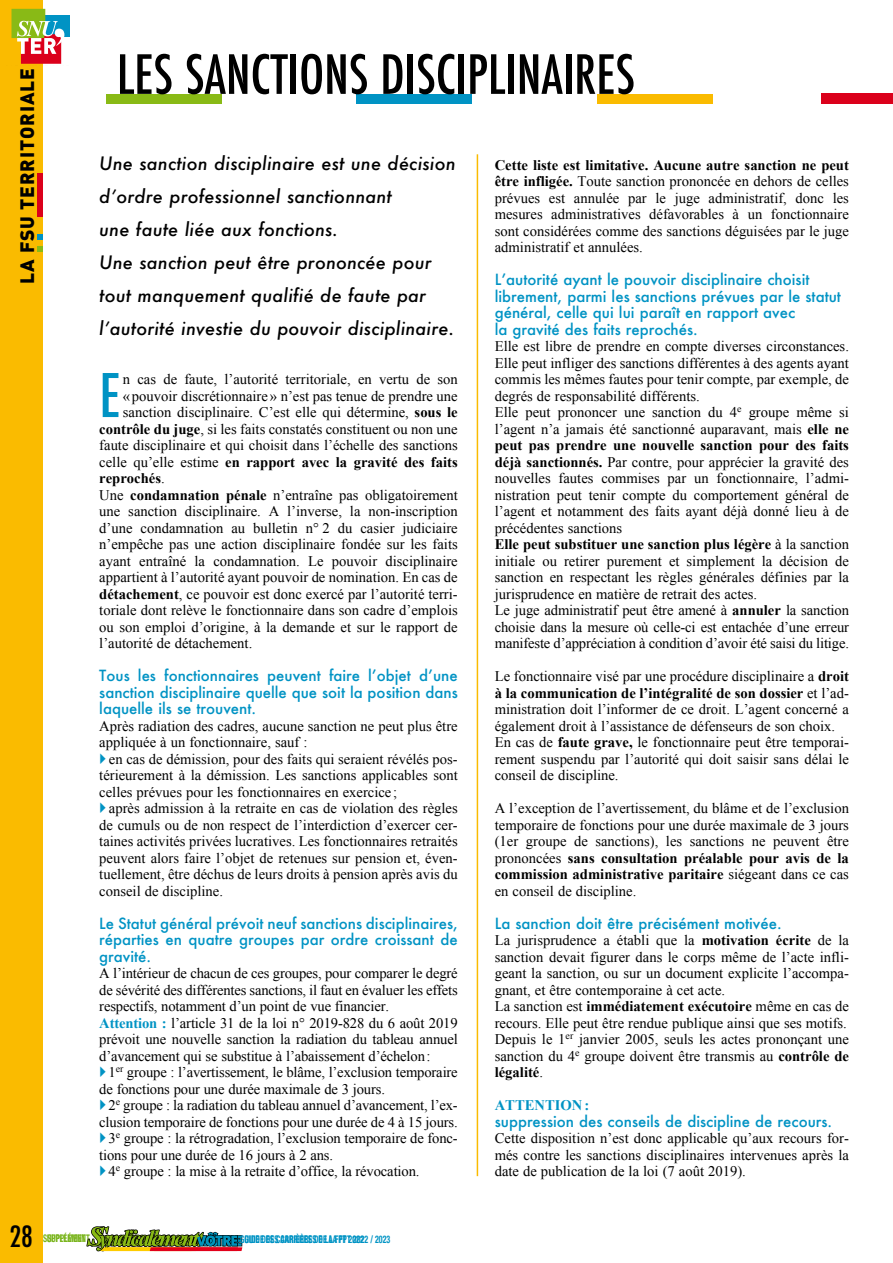
<style>
.page{position:relative;width:893px;height:1263px;background:#fff}
.page>*{position:absolute;margin:0;border:0;box-sizing:border-box;transform-origin:0 0}
.t1{font:900 81px "DIN";color:#000;scale:4.75 1}
.t2{font:500 condensed 58.35px "Futura";color:#0093c4}
.t3{font:500 condensed 52.5px "Futura";color:#000}
.t4{font:500 condensed 28.5px "Futura";color:#000}
.t5{font:900 19.2px "DIN";letter-spacing:.05em;color:#000}
.t6{font:italic 500 18px/33px "Futura";letter-spacing:.01em;color:#000}
.t7{font:500 15px/16.5px "Futura";color:#0093c4;text-align:justify}
.t8{font:14.7px/16.5px "Times New Roman";color:#000}
.t9{font:700 14.7px "Times New Roman";color:#000}
.t10{font:700 14.7px "Times New Roman";color:#0093c4}
.t11{font:700 condensed 10.5px "Helvetica Neue";letter-spacing:.01em;color:#0093c4;scale:.75 1}
.t12{font:700 condensed 10.5px "Helvetica Neue";letter-spacing:.01em;color:#7ab51d;scale:.75 1}
.s1{font-weight:700}
.s2{font-weight:400}
.s3{font-weight:700;color:#0093c4}
</style>
<div class="page">
<div style="left:0;top:0;width:43px;height:1263px;background:#fabb00"></div>
<hr style="left:477px;top:154px;width:1px;height:1022px;background:#fabb00">
<div style="left:821px;top:93px;width:72px;height:10px;background:#db001b"></div>
<div style="left:106px;top:94px;width:116px;height:9px;background:#89ba16"></div>
<div style="left:356px;top:94px;width:116px;height:9px;background:#0093c4"></div>
<div style="left:597px;top:94px;width:115px;height:9px;background:#fabb00"></div>
<div style="left:34px;top:15px;width:35px;height:22px;background:#0093c4"></div>
<svg style="left:12px;top:9px;width:52px;height:55px"></svg>
<div style="left:37px;top:173px;width:6px;height:43px;background:#db001b"></div>
<svg style="left:37px;top:246px;width:6px;height:6px"></svg>
<svg style="left:37px;top:234px;width:6px;height:6px"></svg>
<svg style="left:86px;top:1226px;width:156px;height:25px"></svg>
<h3 class="t5" style="left:14px;top:284px;width:217px;rotate:-90deg">LA FSU TERRITORIALE</h3>
<h1 class="t1" style="left:324px;top:-2px;width:107px">SU</h1>
<h3 class="t3" style="left:80px;top:41px;width:557px"><sup>F</sup>LES SANCTIONS DISCIPLINAIRES</h3>
<p class="t6" style="left:99px;top:146px;width:358px">Une sanction disciplinaire est une décision d’ordre professionnel sanctionnant<br>une faute liée aux fonctions.<br>Une sanction peut être prononcée pour tout manquement qualifié de faute par l’autorité investie du pouvoir disciplinaire.</p>
<h2 class="t2" style="left:99px;top:358px;width:23px">E</h2>
<p class="t8" style="left:123px;top:371px;width:336px">n cas de faute, l’autorité territoriale, en vertu de son</p>
<p class="t8" style="left:123px;top:387px;width:336px">«pouvoir discrétionnaire» n’est pas tenue de prendre une</p>
<p class="t8" style="left:123px;top:404px;width:336px">sanction disciplinaire. C’est elle qui détermine, <span class="s1">sous le</span></p>
<p class="t8" style="left:99px;top:420px;width:360px"><span class="s1">contrôle du juge</span>, si les faits constatés constituent ou non une</p>
<p class="t8" style="left:99px;top:437px;width:360px">faute disciplinaire et qui choisit dans l’échelle des sanctions</p>
<p class="t9" style="left:99px;top:451px;width:360px"><span class="s2">celle qu’elle estime</span> en rapport avec la gravité des faits</p>
<p class="t9" style="left:99px;top:468px;width:67px">reprochés<span class="s2">.</span></p>
<p class="t8" style="left:99px;top:486px;width:360px">Une <span class="s1">condamnation pénale</span> n’entraîne pas obligatoirement</p>
<p class="t8" style="left:99px;top:503px;width:360px">une sanction disciplinaire. A l’inverse, la non-inscription</p>
<p class="t8" style="left:99px;top:519px;width:360px">d’une condamnation au bulletin n° 2 du casier judiciaire</p>
<p class="t8" style="left:99px;top:536px;width:360px">n’empêche pas une action disciplinaire fondée sur les faits</p>
<p class="t8" style="left:99px;top:552px;width:360px">ayant entraîné la condamnation. Le pouvoir disciplinaire</p>
<p class="t8" style="left:99px;top:569px;width:360px">appartient à l’autorité ayant pouvoir de nomination. En cas de</p>
<p class="t8" style="left:99px;top:585px;width:360px"><span class="s1">détachement</span>, ce pouvoir est donc exercé par l’autorité terri-</p>
<p class="t8" style="left:99px;top:602px;width:360px">toriale dont relève le fonctionnaire dans son cadre d’emplois</p>
<p class="t8" style="left:99px;top:618px;width:360px">ou son emploi d’origine, à la demande et sur le rapport de</p>
<p class="t8" style="left:99px;top:635px;width:155px">l’autorité de détachement.</p>
<p class="t7" style="left:99px;top:667px;width:360px">Tous les fonctionnaires peuvent faire l’objet d’une sanction disciplinaire quelle que soit la position dans laquelle ils se trouvent.</p>
<p class="t8" style="left:99px;top:717px;width:360px">Après radiation des cadres, aucune sanction ne peut plus être appliquée à un fonctionnaire, sauf :</p>
<p class="t8" style="left:99px;top:750px;width:360px;text-align:justify;text-indent:10px">en cas de démission, pour des faits qui seraient révélés pos&shy;térieurement à la démission. Les sanctions applicables sont celles prévues pour les fonctionnaires en exercice ;</p>
<p class="t8" style="left:99px;top:800px;width:360px;text-align:justify;text-indent:10px">après admission à la retraite en cas de violation des règles de cumuls ou de non respect de l’interdiction d’exercer cer&shy;taines activités privées lucratives. Les fonctionnaires retraités peuvent alors faire l’objet de retenues sur pension et, éven&shy;tuellement, être déchus de leurs droits à pension après avis du conseil de discipline.</p>
<p class="t7" style="left:99px;top:914px;width:360px">Le Statut général prévoit neuf sanctions disciplinaires, réparties en quatre groupes par ordre croissant de gravité.</p>
<p class="t8" style="left:99px;top:965px;width:360px">A l’intérieur de chacun de ces groupes, pour comparer le degré de sévérité des différentes sanctions, il faut en évaluer les effets respectifs, notamment d’un point de vue financier.<br><span class="s3">Attention :</span> l’article 31 de la loi n° 2019-828 du 6 août 2019 prévoit une nouvelle sanction la radiation du tableau annuel d’avancement qui se substitue à l’abaissement d’échelon:</p>
<p class="t8" style="left:99px;top:1064px;width:360px;text-indent:9px">1<sup>er</sup> groupe : l’avertissement, le blâme, l’exclusion temporaire de fonctions pour une durée maximale de 3 jours.</p>
<p class="t8" style="left:109px;top:1097px;width:351px">2<sup>e</sup> groupe : la radiation du tableau annuel d’avancement, l’ex-</p>
<p class="t8" style="left:99px;top:1113px;width:360px">clusion temporaire de fonctions pour une durée de 4 à 15 jours.</p>
<p class="t8" style="left:109px;top:1130px;width:351px">3<sup>e</sup> groupe : la rétrogradation, l’exclusion temporaire de fonc-</p>
<p class="t8" style="left:99px;top:1146px;width:235px">tions pour une durée de 16 jours à 2 ans.</p>
<p class="t8" style="left:109px;top:1163px;width:312px">4<sup>e</sup> groupe : la mise à la retraite d’office, la révocation.</p>
<p class="t8" style="left:495px;top:156px;width:356px;text-align:justify"><span class="s1">Cette liste est limitative. Aucune autre sanction ne peut être infligée.</span> Toute sanction prononcée en dehors de celles prévues est annulée par le juge administratif, donc les mesures administratives défavorables à un fonctionnaire sont considérées comme des sanctions déguisées par le juge administratif et annulées.</p>
<p class="t7" style="left:495px;top:271px;width:348px;text-align:left">L’autorité ayant le pouvoir disciplinaire choisit librement, parmi les sanctions prévues par le statut général, celle qui lui paraît en rapport avec<br>la gravité des faits reprochés.</p>
<p class="t8" style="left:495px;top:338px;width:356px">Elle est libre de prendre en compte diverses circonstances.<br>Elle peut infliger des sanctions différentes à des agents ayant commis les mêmes fautes pour tenir compte, par exemple, de degrés de responsabilité différents.<br>Elle peut prononcer une sanction du 4<sup>e</sup> groupe même si l’agent n’a jamais été sanctionné auparavant, mais <span class="s1">elle ne peut pas prendre une nouvelle sanction pour des faits déjà sanctionnés.</span> Par contre, pour apprécier la gravité des nouvelles fautes commises par un fonctionnaire, l’admi&shy;nistration peut tenir compte du comportement général de l’agent et notamment des faits ayant déjà donné lieu à de précédentes sanctions<br><span class="s1">Elle peut substituer une sanction plus légère</span> à la sanction initiale ou retirer purement et simplement la décision de sanction en respectant les règles générales définies par la jurisprudence en matière de retrait des actes.<br>Le juge administratif peut être amené à <span class="s1">annuler</span> la sanction choisie dans la mesure où celle-ci est entachée d’une erreur manifeste d’appréciation à condition d’avoir été saisi du litige.</p>
<p class="t8" style="left:495px;top:668px;width:356px">Le fonctionnaire visé par une procédure disciplinaire a <span class="s1">droit à la communication de l’intégralité de son dossier</span> et l’ad&shy;ministration doit l’informer de ce droit. L’agent concerné a également droit à l’assistance de défenseurs de son choix.<br>En cas de <span class="s1">faute grave,</span> le fonctionnaire peut être temporai&shy;rement suspendu par l’autorité qui doit saisir sans délai le conseil de discipline.</p>
<p class="t8" style="left:495px;top:800px;width:356px;text-align:justify">A l’exception de l’avertissement, du blâme et de l’exclusion temporaire de fonctions pour une durée maximale de 3 jours (1er groupe de sanctions), les sanctions ne peuvent être prononcées <span class="s1">sans consultation préalable pour avis de la commission administrative paritaire</span> siégeant dans ce cas en conseil de discipline.</p>
<p class="t7" style="left:495px;top:914px;width:288px">La sanction doit être précisément motivée.</p>
<p class="t8" style="left:495px;top:932px;width:356px">La jurisprudence a établi que la <span class="s1">motivation écrite</span> de la sanction devait figurer dans le corps même de l’acte infli&shy;geant la sanction, ou sur un document explicite l’accompa&shy;gnant, et être contemporaine à cet acte.<br>La sanction est <span class="s1">immédiatement exécutoire</span> même en cas de recours. Elle peut être rendue publique ainsi que ses motifs.<br>Depuis le 1<sup>er</sup> janvier 2005, seuls les actes prononçant une sanction du 4<sup>e</sup> groupe doivent être transmis au <span class="s1">contrôle de légalité</span>.</p>
<p class="t10" style="left:495px;top:1095px;width:96px">ATTENTION:</p>
<p class="t7" style="left:495px;top:1112px;width:339px">suppression des conseils de discipline de recours.</p>
<p class="t8" style="left:495px;top:1130px;width:356px;text-align:justify">Cette disposition n’est donc applicable qu’aux recours for&shy;més contre les sanctions disciplinaires intervenues après la date de publication de la loi (7 août 2019).</p>
<h3 class="t4" style="left:9px;top:1218px;width:25px">28</h3>
<p class="t12" style="left:47px;top:1230px;width:58px">SU PLÉMENT</p>
<p class="t11" style="left:245px;top:1230px;width:196px">GUIDE DES CA RIÈRES DE LA FPT 20 2 / 2023</p>
<p class="t12" style="left:43px;top:1230px;width:58px">SUPPLÉMENT</p>
<p class="t11" style="left:240px;top:1230px;width:166px">GUIDE DES CARRIÈRES DE LA FPT 2022</p>
</div>
